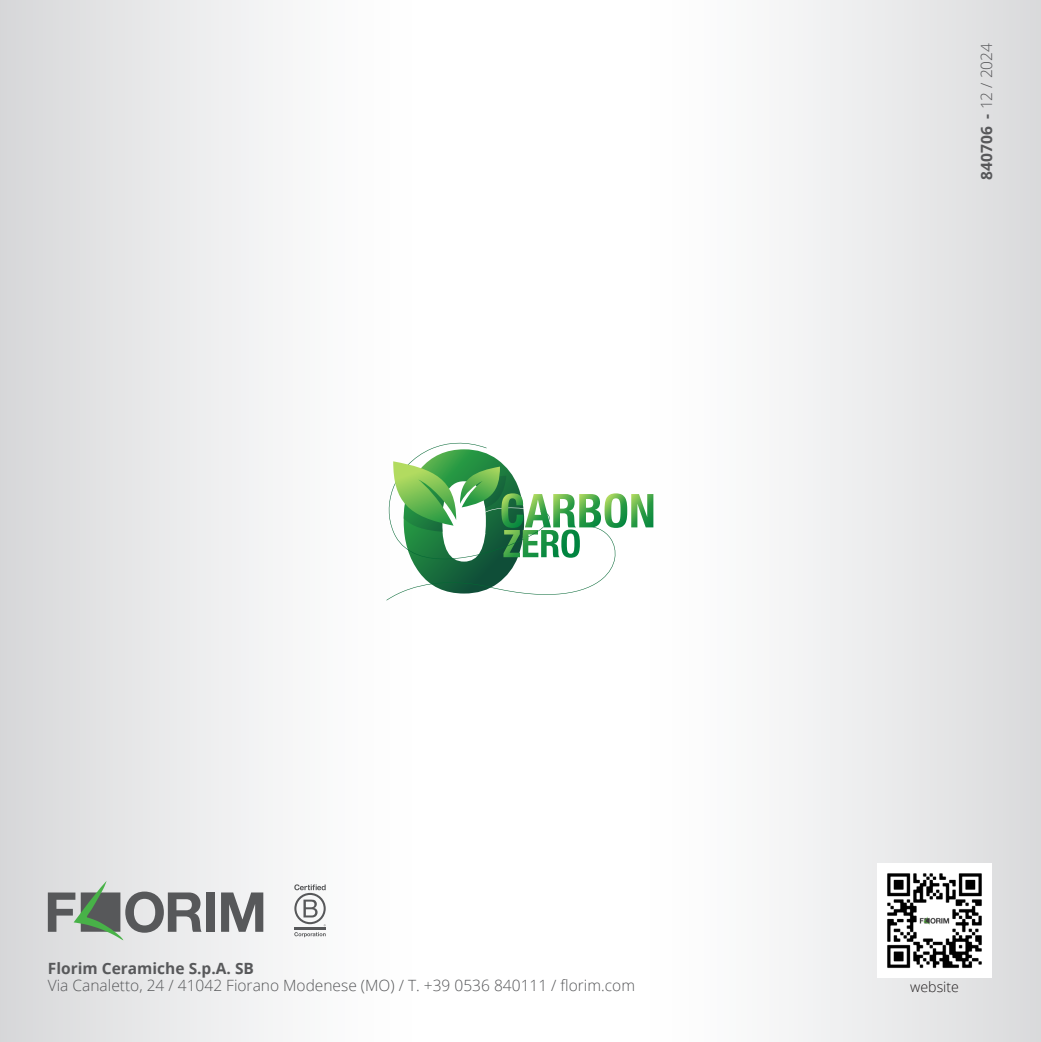
<style>
.page{position:relative;width:1041px;height:1042px;background:#fff}
.page>*{position:absolute;margin:0;border:0;box-sizing:border-box;transform-origin:0 0}
.t1{font:300 15.58px "Open Sans";color:#57585a}
.t2{font:700 15.58px "Open Sans";color:#57585a}
.t3{font:300 14.17px "Open Sans";color:#231f20}
.s1{font-weight:300}
</style>
<div class="page">
<div style="left:0;top:0;width:423px;height:1042px;background:linear-gradient(to right,#d8d9db,#fff)"></div>
<div style="left:637px;top:0;width:403px;height:1042px;background:linear-gradient(to right,#fff,#dbdcdd)"></div>
<div style="left:206px;top:892px;width:8px;height:39px;background:#57585a"></div>
<svg style="left:221px;top:892px;width:42px;height:39px"></svg>
<svg style="left:48px;top:881px;width:153px;height:59px"></svg>
<hr style="left:294px;top:927px;width:31px;height:2px;background:#57585a">
<svg style="left:294px;top:884px;width:31px;height:42px"></svg>
<svg style="left:294px;top:932px;width:31px;height:5px"></svg>
<svg style="left:386px;top:440px;width:267px;height:161px"></svg>
<img style="left:877px;top:864px;width:114px;height:113px">
<p class="t2" style="left:974px;top:180px;width:138px;rotate:-90deg">840706 - <span class="s1">12 / 2024</span></p>
<p class="t2" style="left:48px;top:957px;width:208px">Florim Ceramiche S.p.A. SB</p>
<p class="t1" style="left:48px;top:974px;width:588px">Via Canaletto, 24 / 41042 Fiorano Modenese (MO) / T. +39 0536 840111 / florim.com</p>
<p class="t3" style="left:909px;top:977px;width:50px">website</p>
</div>
